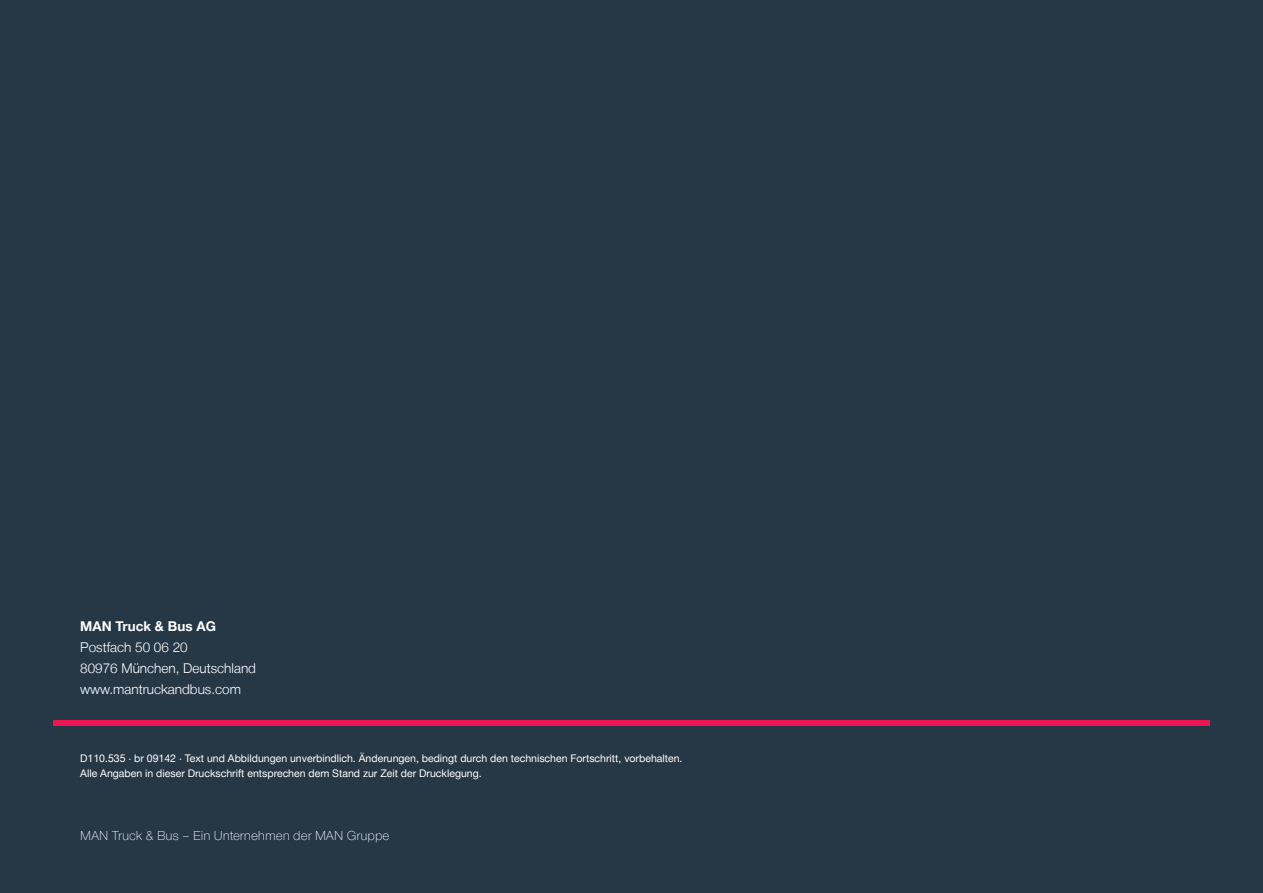
<style>
.page{position:relative;width:1263px;height:893px;background:#263746}
.page>*{position:absolute;margin:0;border:0;box-sizing:border-box;transform-origin:0 0}
.t1{font:300 13.5px/21px "Man Europe";color:#fff}
.t2{font:100 13.5px "MAN Global";color:#fff}
.t3{font:700 13.5px "Man Europe";color:#fff}
.t4{font:10.5px/15px "Man Europe";color:#fff}
</style>
<div class="page">
<div style="left:53px;top:720px;width:1157px;height:6px;background:#ed1651"></div>
<p class="t3" style="left:80px;top:616px;width:137px">MAN Truck &amp; Bus AG</p>
<p class="t1" style="left:80px;top:636px;width:177px">Postfach 50 06 20<br>80976 München, Deutschland www.mantruckandbus.com</p>
<p class="t4" style="left:80px;top:750px;width:604px">D110.535 ⋅ br 09142 · Text und Abbildungen unverbindlich. Änderungen, bedingt durch den technischen Fortschritt, vorbehalten.<br>Alle Angaben in dieser Druckschrift entsprechen dem Stand zur Zeit der Drucklegung.</p>
<p class="t2" style="left:80px;top:827px;width:311px">MAN Truck &amp; Bus – Ein Unternehmen der MAN Gruppe</p>
</div>
